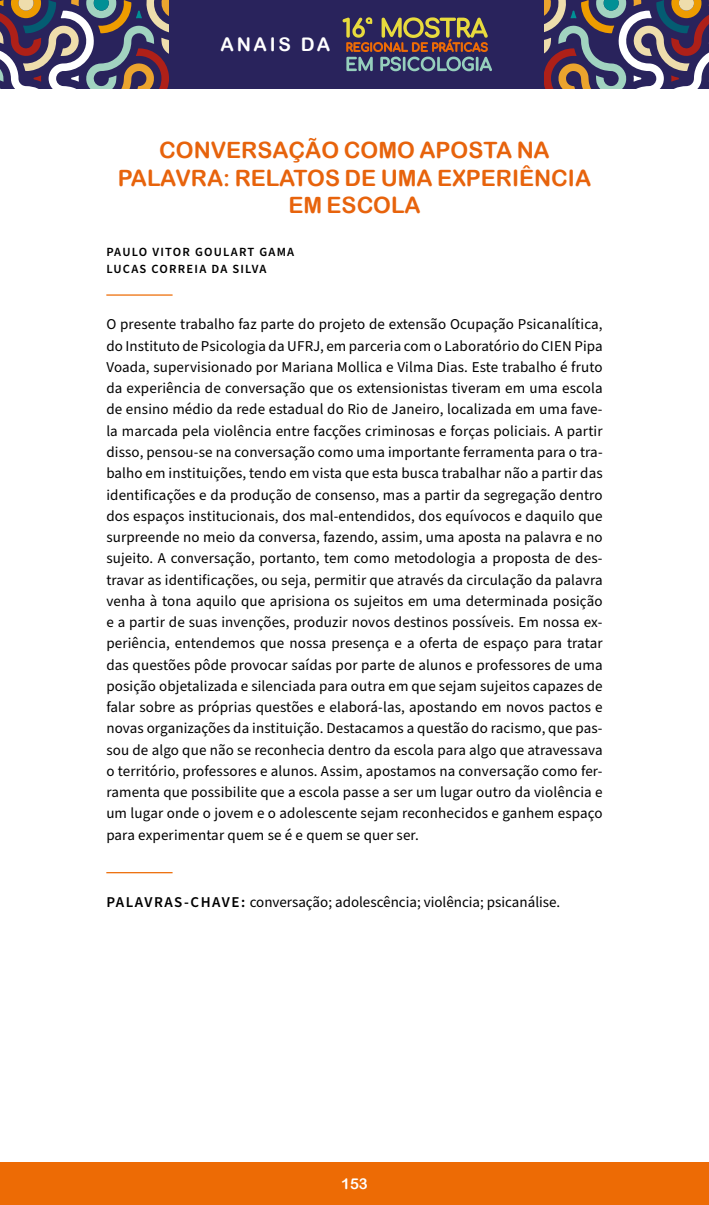
<style>
.page{position:relative;width:709px;height:1205px;background:#fff}
.page>*{position:absolute;margin:0;border:0;box-sizing:border-box;transform-origin:0 0}
.t1{font:22.5px/27.5px "Arial Rounded MT Bold";color:#e7630c;text-align:center}
.t2{font:18.75px "Arial Rounded MT Bold";letter-spacing:.15em;color:#fff}
.t3{font:15px/21.2px "Source Sans Pro";color:#000;text-align:justify}
.t4{font:15px "Arial Rounded MT Bold";color:#fff}
.t5{font:600 12.5px/17.5px "Source Sans Pro";letter-spacing:.1em;color:#000}
.s1{font-weight:600}
</style>
<div class="page">
<div style="left:0;top:1162px;width:709px;height:43px;background:#ed6b05"></div>
<svg style="left:1px;top:0;width:708px;height:89px;background:#504765"></svg>
<hr style="left:106px;top:294px;width:67px;height:2px;background:#ed6b05">
<hr style="left:106px;top:872px;width:67px;height:1px;background:#ed6b05">
<p class="t2" style="left:220px;top:33px;width:111px">ANAIS DA</p>
<h1 class="t1" style="left:118px;top:136px;width:475px">CONVERSAÇÃO COMO APOSTA NA<br>PALAVRA: RELATOS DE UMA EXPERIÊNCIA<br>EM ESCOLA</h1>
<p class="t5" style="left:106px;top:243px;width:189px">PAULO VITOR GOULART GAMA<br>LUCAS CORREIA DA SILVA</p>
<p class="t3" style="left:106px;top:314px;width:498px">O presente trabalho faz parte do projeto de extensão Ocupação Psicanalítica, do Instituto de Psicologia da UFRJ, em parceria com o Laboratório do CIEN Pipa Voada, supervisionado por Mariana Mollica e Vilma Dias. Este trabalho é fruto da experiência de conversação que os extensionistas tiveram em uma escola de ensino médio da rede estadual do Rio de Janeiro, localizada em uma fave&shy;la marcada pela violência entre facções criminosas e forças policiais. A partir disso, pensou-se na conversação como uma importante ferramenta para o tra&shy;balho em instituições, tendo em vista que esta busca trabalhar não a partir das identificações e da produção de consenso, mas a partir da segregação dentro dos espaços institucionais, dos mal-entendidos, dos equívocos e daquilo que surpreende no meio da conversa, fazendo, assim, uma aposta na palavra e no sujeito. A conversação, portanto, tem como metodologia a proposta de des&shy;travar as identificações, ou seja, permitir que através da circulação da palavra venha à tona aquilo que aprisiona os sujeitos em uma determinada posição e a partir de suas invenções, produzir novos destinos possíveis. Em nossa ex&shy;periência, entendemos que nossa presença e a oferta de espaço para tratar das questões pôde provocar saídas por parte de alunos e professores de uma posição objetalizada e silenciada para outra em que sejam sujeitos capazes de falar sobre as próprias questões e elaborá-las, apostando em novos pactos e novas organizações da instituição. Destacamos a questão do racismo, que pas&shy;sou de algo que não se reconhecia dentro da escola para algo que atravessava o território, professores e alunos. Assim, apostamos na conversação como fer&shy;ramenta que possibilite que a escola passe a ser um lugar outro da violência e um lugar onde o jovem e o adolescente sejam reconhecidos e ganhem espaço para experimentar quem se é e quem se quer ser.</p>
<p class="t3" style="left:106px;top:892px;width:455px"><span class="s1">PALAVRAS-CHAVE:</span> conversação; adolescência; violência; psicanálise.</p>
<p class="t4" style="left:341px;top:1175px;width:28px">153</p>
</div>
